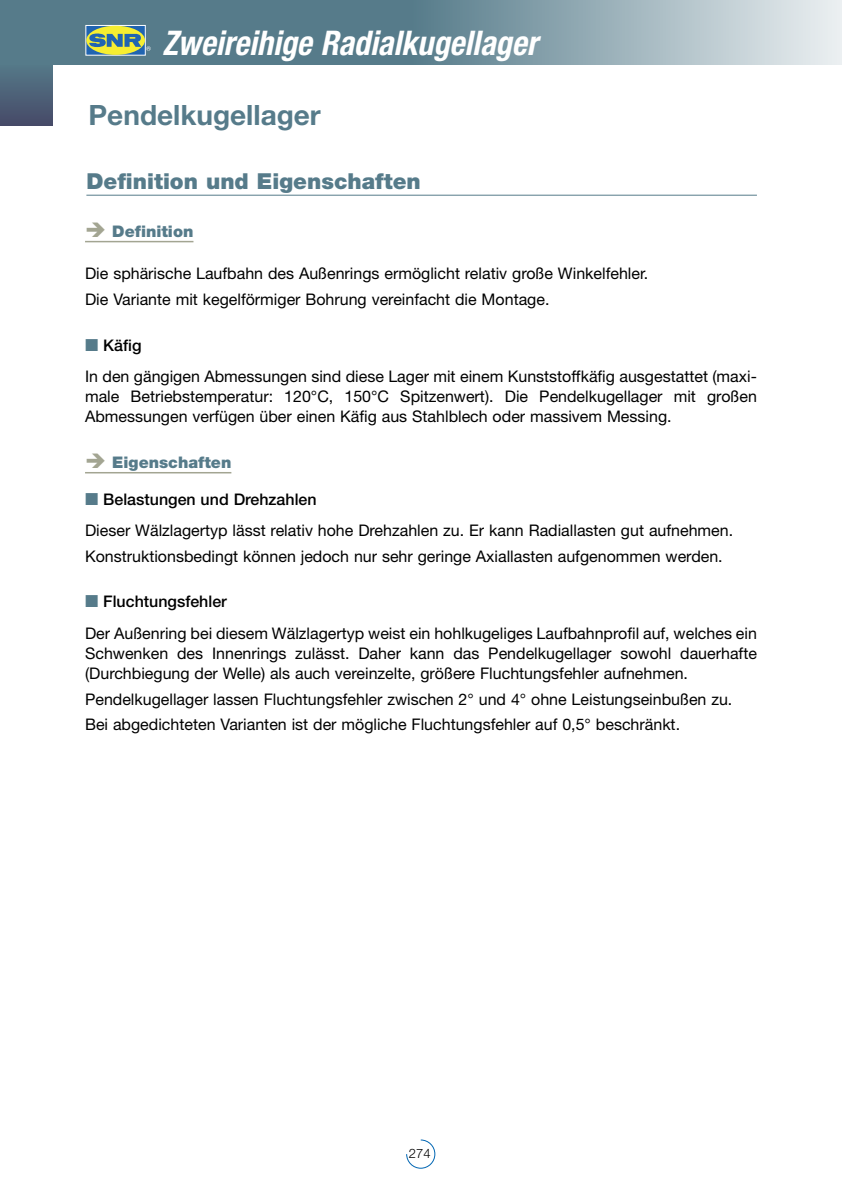
<style>
.page{position:relative;width:842px;height:1191px;background:#fff}
.page>*{position:absolute;margin:0;border:0;box-sizing:border-box;transform-origin:0 0}
.t1{font:italic 700 condensed 34px "Helvetica Neue";color:#fff;scale:.95 1}
.t2{font:700 28px "Helvetica Neue";color:#567b8a}
.t3{font:900 22px "Helvetica Neue";color:#567b8a}
.t4{font:16px/31.4px "Helvetica Neue";color:#000}
.t5{font:900 16px "Helvetica Neue";color:#567b8a}
.t6{font:300 13px "Helvetica Neue";color:#000}
.s1{font-weight:500}
</style>
<div class="page">
<div style="left:0;top:63px;width:53px;height:62px;background:linear-gradient(to bottom,#557a89,#464b68)"></div>
<div style="left:412px;top:0;width:430px;height:64px;background:linear-gradient(to right,#567b8a,#ecf0f2)"></div>
<div style="left:0;top:0;width:413px;height:64px;background:#567b8a"></div>
<svg style="left:406px;top:1139px;width:29px;height:29px"></svg>
<div style="left:86px;top:25px;width:59px;height:30px;background:#2064b1"></div>
<div style="left:86px;top:25px;width:59px;height:30px;border:1px solid #fff"></div>
<div style="left:86px;top:26px;width:59px;height:29px;background:#f6ee31;border-radius:50%"></div>
<svg style="left:89px;top:33px;width:62px;height:18px"></svg>
<hr style="left:86px;top:195px;width:671px;height:1px;background:#567b8a">
<hr style="left:85px;top:241px;width:108px;height:1px;background:#a3a592">
<hr style="left:85px;top:472px;width:146px;height:1px;background:#a3a592">
<p class="t1" style="left:162px;top:31px;width:396px">Zweireihige Radialkugellager</p>
<p class="t2" style="left:89px;top:105px;width:234px">Pendelkugellager</p>
<p class="t3" style="left:86px;top:173px;width:336px">Definition und Eigenschaften</p>
<p class="t5" style="left:112px;top:225px;width:83px">Definition</p>
<p class="t4" style="left:85px;top:262px;width:565px;line-height:25.6px">Die sphärische Laufbahn des Außenrings ermöglicht relativ große Winkelfehler.<br>Die Variante mit kegelförmiger Bohrung vereinfacht die Montage.</p>
<p class="t4" style="left:85px;top:331px;width:673px;text-indent:18px"><span class="s1">Käfig<br></span>In den gängigen Abmessungen sind diese Lager mit einem Kunststoffkäfig ausgestattet (maxi-</p>
<p class="t4" style="left:85px;top:388px;width:673px;line-height:20px">male Betriebstemperatur: 120°C, 150°C Spitzenwert). Die Pendelkugellager mit großen<br>Abmessungen verfügen über einen Käfig aus Stahlblech oder massivem Messing.</p>
<p class="t5" style="left:112px;top:456px;width:121px">Eigenschaften</p>
<p class="t4" style="left:85px;top:485px;width:650px;text-indent:18px"><span class="s1">Belastungen und Drehzahlen<br></span>Dieser Wälzlagertyp lässt relativ hohe Drehzahlen zu. Er kann Radiallasten gut aufnehmen.</p>
<p class="t4" style="left:85px;top:542px;width:639px">Konstruktionsbedingt können jedoch nur sehr geringe Axiallasten aufgenommen werden.</p>
<p class="t4" style="left:85px;top:587px;width:673px;text-indent:18px"><span class="s1">Fluchtungsfehler<br></span>Der Außenring bei diesem Wälzlagertyp weist ein hohlkugeliges Laufbahnprofil auf, welches ein</p>
<p class="t4" style="left:85px;top:644px;width:673px;line-height:20px">Schwenken des Innenrings zulässt. Daher kann das Pendelkugellager sowohl dauerhafte (Durchbiegung der Welle) als auch vereinzelte, größere Fluchtungsfehler aufnehmen.</p>
<p class="t4" style="left:85px;top:687px;width:649px;line-height:25.6px">Pendelkugellager lassen Fluchtungsfehler zwischen 2° und 4° ohne Leistungseinbußen zu.<br>Bei abgedichteten Varianten ist der mögliche Fluchtungsfehler auf 0,5° beschränkt.</p>
<p class="t6" style="left:409px;top:1148px;width:23px">274</p>
</div>
